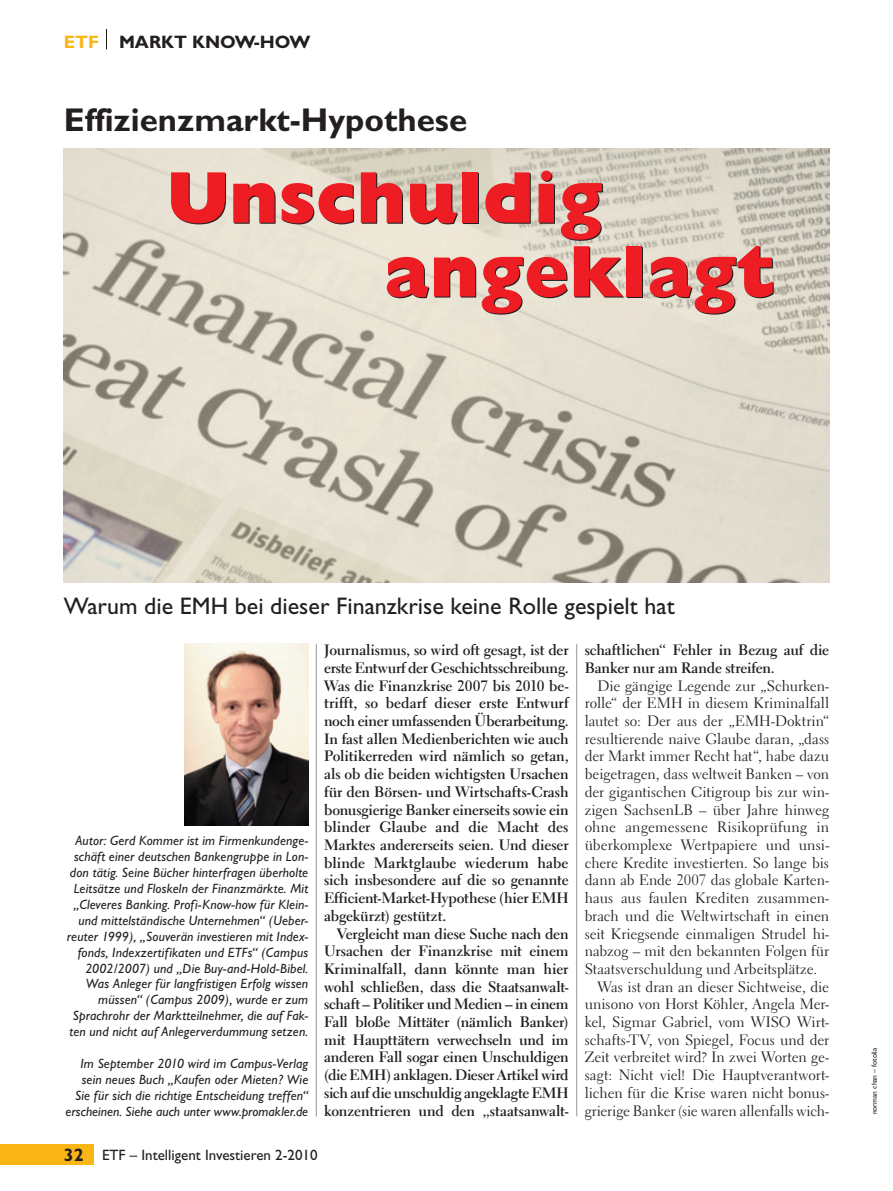
<style>
.page{position:relative;width:893px;height:1191px;background:#fff}
.page>*{position:absolute;margin:0;border:0;box-sizing:border-box;transform-origin:0 0}
.t1{font:800 73.8px/73.8px "Gill Sans";color:#ee1d23}
.t2{font:700 33px "Gill Sans";color:#231f20}
.t3{font:24px "Gill Sans";color:#231f20}
.t4{font:700 18px "Gill Sans";color:#231f20}
.t5{font:700 15px/17.7px "Electra LT";letter-spacing:-.01em;color:#231f20;text-align:justify}
.t6{font:15px "Electra LT";color:#231f20}
.t7{font:15px "Gill Sans";color:#231f20}
.t8{font:italic 13.5px/15.9px "Gill Sans";letter-spacing:.01em;color:#231f20;text-align:right}
.t9{font:7.5px "Gill Sans";color:#231f20}
.s1{color:#f9b614}
.s2{font-weight:700;font-size:18px}
</style>
<div class="page">
<div style="left:0;top:1144px;width:94px;height:20px;background:#f9b614"></div>
<svg style="left:106px;top:29px;width:1px;height:20px"></svg>
<img style="left:184px;top:644px;width:124px;height:181px">
<hr style="left:316px;top:644px;width:1px;height:472px;background:#939598">
<hr style="left:576px;top:644px;width:1px;height:472px;background:#939598">
<img style="left:64px;top:149px;width:765px;height:434px">
<p class="t4" style="left:64px;top:35px;width:248px"><span class="s1">ETF</span> MARKT KNOW-HOW</p>
<h2 class="t2" style="left:64px;top:109px;width:405px">Effizienzmarkt- Hypothese</h2>
<h1 class="t1" style="left:383px;top:169px;width:394px;text-indent:-216px">Unschuldig angeklagt</h1>
<h3 class="t3" style="left:64px;top:597px;width:612px">Warum die EMH bei dieser Finanzkrise keine Rolle gespielt hat</h3>
<p class="t8" style="left:67px;top:834px;width:243px">Autor: Gerd Kommer ist im Firmenkundenge&shy;schäft einer deutschen Bankengruppe in Lon&shy;don tätig. Seine Bücher hinterfragen überholte Leitsätze und Floskeln der Finanzmärkte. Mit „Cleveres Banking. Profi-Know-how für Klein&shy;und mittelständische Unternehmen“ (Ueber&shy;reuter 1999), „Souverän investieren mit Index&shy;fonds, Indexzertifikaten und ETFs“ (Campus 2002/2007) und „Die Buy-and-Hold- Bibel.<br>Was Anleger für langfristigen Erfolg wissen müssen“ (Campus 2009), wurde er zum Sprachrohr der Markt teilnehmer, die auf Fak&shy;ten und nicht auf Anlegerverdummung setzen.</p>
<p class="t8" style="left:66px;top:1057px;width:244px">Im September 2010 wird im Campus-Verlag sein neues Buch „Kaufen oder Mieten? Wie Sie für sich die richtige Entscheidung treffen“ erscheinen. Siehe auch unter www.promakler.de</p>
<p class="t5" style="left:324px;top:643px;width:246px">Journalismus, so wird oft gesagt, ist der erste Entwurf der Geschichtsschreibung.<br>Was die Finanzkrise 2007 bis 2010 be&shy;trifft, so bedarf dieser erste Entwurf noch einer umfassenden Überarbeitung.<br>In fast allen Medienberichten wie auch Politikerreden wird nämlich so getan, als ob die beiden wichtigsten Ursachen für den Börsen- und Wirtschafts-Crash bonusgierige Banker einerseits sowie ein blinder Glaube and die Macht des Marktes andererseits seien. Und dieser blinde Marktglaube wiederum habe sich insbesondere auf die so genannte Efficient-Market-Hypothese (hier EMH abgekürzt) gestützt.</p>
<p class="t5" style="left:324px;top:926px;width:246px;text-indent:13px">Vergleicht man diese Suche nach den Ursachen der Finanzkrise mit einem Kri minalfall, dann könnte man hier wohl schließen, dass die Staatsanwalt&shy;schaft – Politiker und Medien – in ei nem Fall bloße Mittäter (nämlich Banker) mit Haupttätern verwechseln und im anderen Fall sogar einen Unschuldigen (die EMH) anklagen. Dieser Artikel wird sich auf die unschuldig angeklagte EMH konzentrieren und den „staatsanwalt-</p>
<p class="t7" style="left:64px;top:1149px;width:255px"><span class="s2">32</span> ETF – Intelligent Investieren 2-2010</p>
<p class="t5" style="left:585px;top:643px;width:246px">schaftlichen“ Fehler in Bezug auf die<br>Banker nur am Rande streifen.</p>
<p class="t6" style="left:597px;top:679px;width:233px">Die gängige Legende zur „Schurken-</p>
<p class="t6" style="left:585px;top:697px;width:246px">rolle“ der EMH in diesem Kriminalfall</p>
<p class="t6" style="left:585px;top:715px;width:246px">lautet so: Der aus der „EMH-Doktrin“</p>
<p class="t6" style="left:585px;top:732px;width:246px">resultierende naive Glaube daran, „dass</p>
<p class="t6" style="left:585px;top:750px;width:246px">der Markt immer Recht hat“, habe dazu</p>
<p class="t6" style="left:585px;top:768px;width:246px">beigetragen, dass weltweit Banken – von</p>
<p class="t6" style="left:585px;top:785px;width:246px">der gigantischen Citigroup bis zur win-</p>
<p class="t6" style="left:585px;top:803px;width:246px">zigen SachsenLB – über Jahre hinweg</p>
<p class="t6" style="left:585px;top:821px;width:246px">ohne angemessene Risikoprüfung in</p>
<p class="t6" style="left:585px;top:839px;width:246px">überkomplexe Wertpapiere und unsi-</p>
<p class="t6" style="left:585px;top:856px;width:246px">chere Kredite investierten. So lange bis</p>
<p class="t6" style="left:585px;top:874px;width:246px">dann ab Ende 2007 das globale Karten-</p>
<p class="t6" style="left:585px;top:892px;width:246px">haus aus faulen Krediten zusammen-</p>
<p class="t6" style="left:585px;top:909px;width:246px">brach und die Weltwirtschaft in einen</p>
<p class="t6" style="left:585px;top:927px;width:246px">seit Kriegsende einmaligen Strudel hi-</p>
<p class="t6" style="left:585px;top:945px;width:246px">nabzog – mit den bekannten Folgen für</p>
<p class="t6" style="left:585px;top:962px;width:234px">Staatsverschuldung und Arbeitsplätze.</p>
<p class="t6" style="left:597px;top:980px;width:233px">Was ist dran an dieser Sichtweise, die</p>
<p class="t6" style="left:585px;top:998px;width:246px">unisono von Horst Köhler, Angela Mer-</p>
<p class="t6" style="left:585px;top:1016px;width:246px">kel, Sigmar Gabriel, vom WISO Wirt-</p>
<p class="t6" style="left:585px;top:1033px;width:246px">schafts-TV, von Spiegel, Focus und der</p>
<p class="t6" style="left:585px;top:1051px;width:246px">Zeit verbreitet wird? In zwei Worten ge-</p>
<p class="t6" style="left:585px;top:1069px;width:246px">sagt: Nicht viel! Die Hauptverantwort-</p>
<p class="t6" style="left:585px;top:1086px;width:246px">lichen für die Krise waren nicht bonus-</p>
<p class="t6" style="left:585px;top:1104px;width:246px">grierige Banker (sie waren allenfalls wich-</p>
<p class="t9" style="left:872px;top:1114px;width:68px;rotate:-90deg">norman chan – fotolia</p>
</div>
